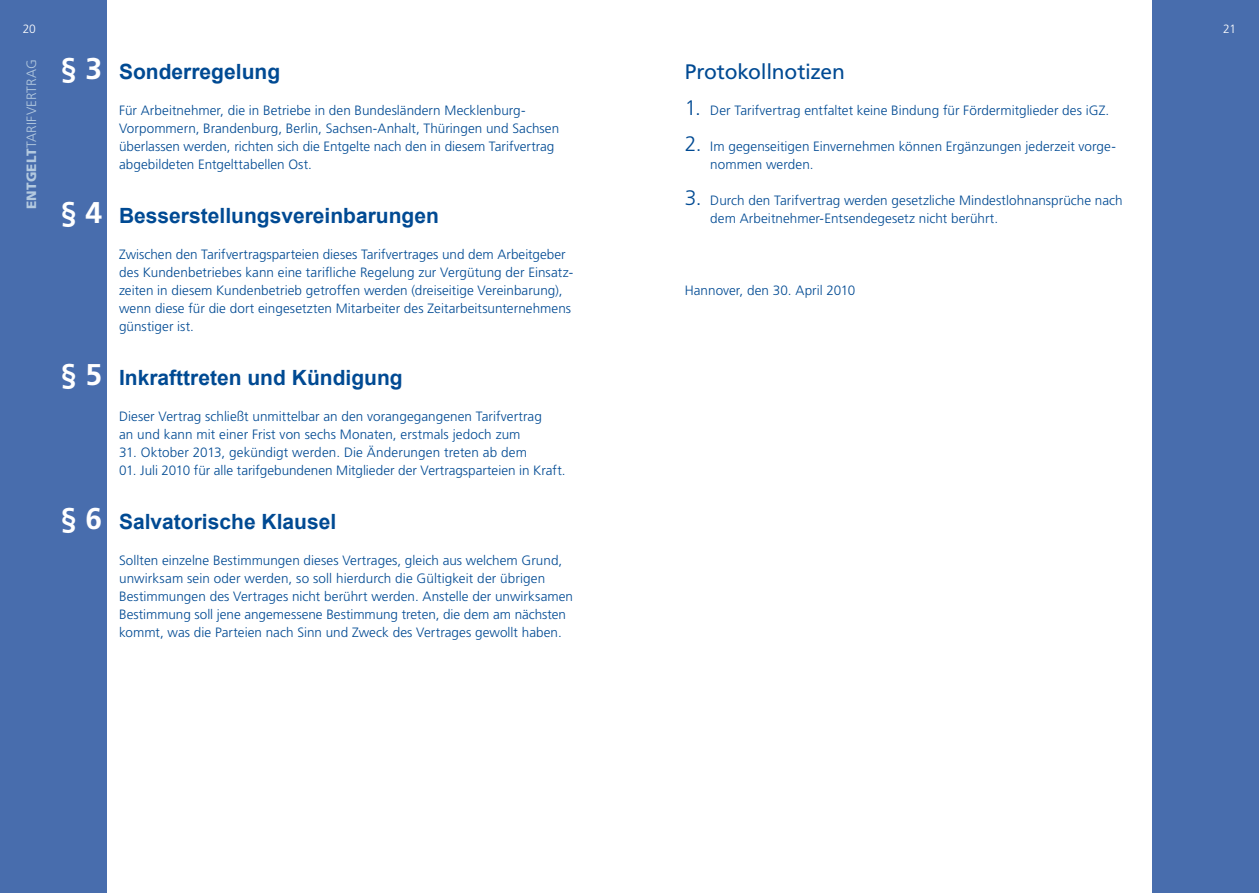
<style>
.page{position:relative;width:1259px;height:893px;background:#fff}
.page>*{position:absolute;margin:0;border:0;box-sizing:border-box;transform-origin:0 0}
.t1{font:700 30px "Frutiger";color:#fff}
.t2{font:700 21px "Arial";color:#004a93}
.t3{font:21px "Frutiger";letter-spacing:-.015em;color:#004a93}
.t4{font:300 13.5px/18px "Frutiger";letter-spacing:.005em;color:#004a93}
.t5{font:300 13.5px "Frutiger";letter-spacing:.025em;color:#b3c9df}
.t6{font:300 12px "Frutiger";color:#fff}
.s1{font-weight:900}
.s2{font-size:21px}
</style>
<div class="page">
<div style="left:1152px;top:0;width:107px;height:893px;background:#486dad"></div>
<div style="left:0;top:0;width:106px;height:893px;background:#486dad"></div>
<p class="t6" style="left:23px;top:22px;width:15px">20</p>
<p class="t6" style="left:1223px;top:22px;width:14px">21</p>
<h2 class="t2" style="left:119px;top:57px;width:163px">Sonderregelung</h2>
<p class="t4" style="left:119px;top:101px;width:442px">Für Arbeitnehmer, die in Betriebe in den Bundesländern Mecklenburg-Vorpommern, Brandenburg, Berlin, Sachsen-Anhalt, Thüringen und Sachsen überlassen werden, richten sich die Entgelte nach den in diesem Tarifvertrag abgebildeten Entgelttabellen Ost.</p>
<h2 class="t2" style="left:119px;top:201px;width:321px">Besserstellungsvereinbarungen</h2>
<p class="t4" style="left:119px;top:245px;width:456px">Zwischen den Tarifvertragsparteien dieses Tarifvertrages und dem Arbeitgeber des Kundenbetriebes kann eine tarifliche Regelung zur Vergütung der Einsatz&shy;zeiten in diesem Kundenbetrieb getroffen werden (dreiseitige Vereinbarung), wenn diese für die dort eingesetzten Mitarbeiter des Zeitarbeitsunternehmens günstiger ist.</p>
<h2 class="t2" style="left:119px;top:363px;width:285px">Inkrafttreten und Kündigung</h2>
<p class="t4" style="left:119px;top:407px;width:424px">Dieser Vertrag schließt unmittelbar an den vorangegangenen Tarifvertrag an und kann mit einer Frist von sechs Monaten, erstmals jedoch zum</p>
<p class="t4" style="left:119px;top:443px;width:409px">31. Oktober 2013, gekündigt werden. Die Änderungen treten ab dem</p>
<p class="t4" style="left:119px;top:461px;width:448px">01. Juli 2010 für alle tarifgebundenen Mitglieder der Vertragsparteien in Kraft.</p>
<h2 class="t2" style="left:119px;top:507px;width:219px">Salvatorische Klausel</h2>
<p class="t4" style="left:119px;top:551px;width:455px">Sollten einzelne Bestimmungen dieses Vertrages, gleich aus welchem Grund, unwirksam sein oder werden, so soll hierdurch die Gültigkeit der übrigen Bestimmungen des Vertrages nicht berührt werden. Anstelle der unwirksamen Bestimmung soll jene angemessene Bestimmung treten, die dem am nächsten kommt, was die Parteien nach Sinn und Zweck des Vertrages gewollt haben.</p>
<h1 class="t1" style="left:60px;top:51px;width:43px">§ 3</h1>
<p class="t5" style="left:24px;top:209px;width:151px;rotate:-90deg"><span class="s1">Entgelt</span>tarifvertrag</p>
<h2 class="t3" style="left:685px;top:59px;width:162px">Protokollnotizen</h2>
<p class="t4" style="left:685px;top:101px;width:426px"><span class="s2">1.</span> Der Tarifvertrag entfaltet keine Bindung für Fördermitglieder des iGZ.</p>
<p class="t4" style="left:710px;top:137px;width:407px;text-indent:-25px"><span class="s2">2.</span> I m gegenseitigen Einvernehmen können Ergänzungen jederzeit vorge&shy;nommen werden.</p>
<p class="t4" style="left:710px;top:191px;width:414px;text-indent:-26px"><span class="s2">3.</span> Durch den Tarifvertrag werden gesetzliche Mindestlohnansprüche nach dem Arbeitnehmer-Entsendegesetz nicht berührt.</p>
<h1 class="t1" style="left:60px;top:195px;width:43px">§ 4</h1>
<p class="t4" style="left:685px;top:281px;width:172px">Hannover, den 30. April 2010</p>
<h1 class="t1" style="left:60px;top:357px;width:43px">§ 5</h1>
<h1 class="t1" style="left:60px;top:501px;width:43px">§ 6</h1>
</div>
